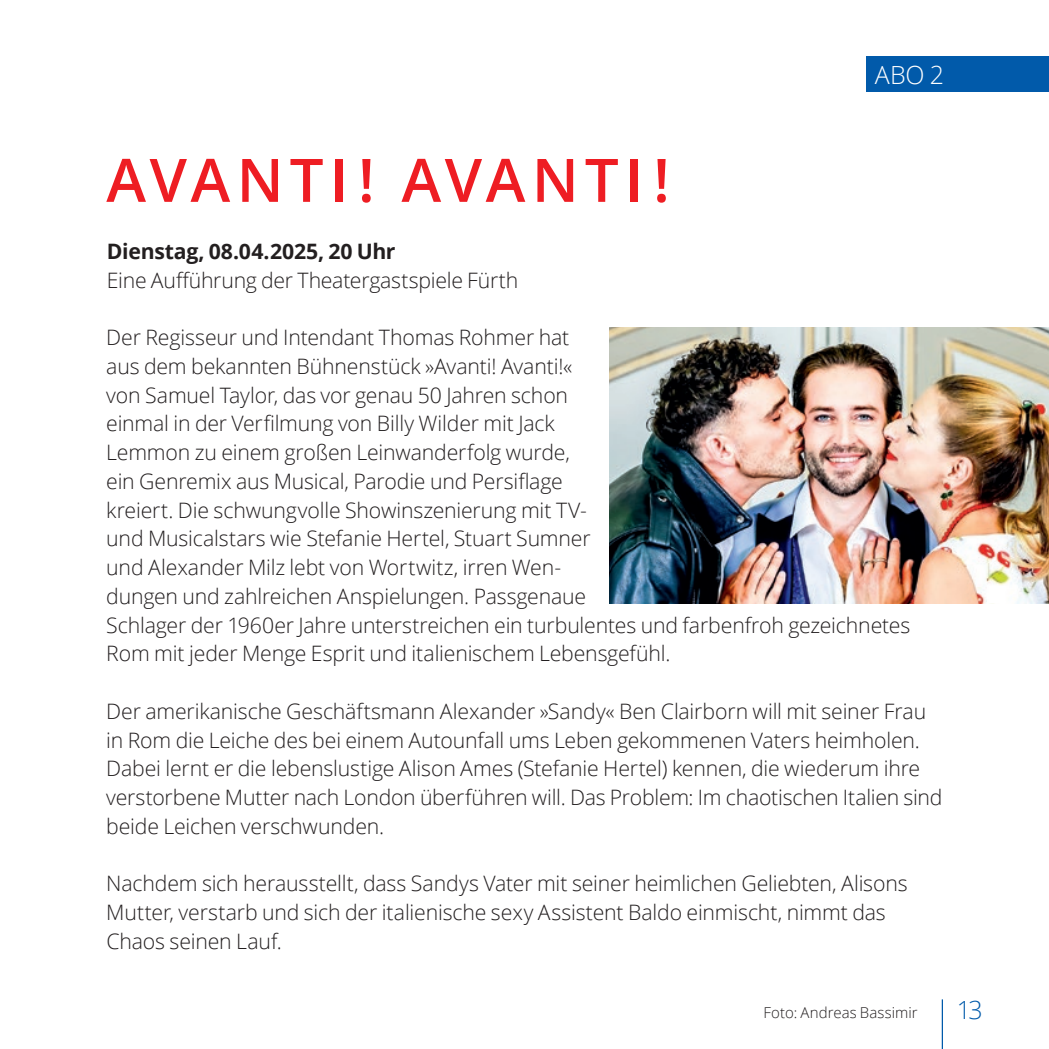
<style>
.page{position:relative;width:1049px;height:1049px;background:#fff}
.page>*{position:absolute;margin:0;border:0;box-sizing:border-box;transform-origin:0 0}
.t1{font:600 60px "Open Sans";letter-spacing:.1em;color:#ee1d23}
.t2{font:300 25px "Open Sans";color:#fff}
.t3{font:300 25px "Open Sans";color:#015aaa}
.t4{font:300 21.25px/28.8px "Open Sans";letter-spacing:-.01em;color:#231f20}
.t5{font:700 21.25px "Open Sans";letter-spacing:-.01em;color:#231f20}
.t6{font:300 15px "Open Sans";letter-spacing:.005em;color:#231f20}
</style>
<div class="page">
<hr style="left:942px;top:999px;width:1px;height:50px;background:#015aaa">
<img style="left:609px;top:327px;width:440px;height:277px">
<div style="left:866px;top:57px;width:183px;height:35px;background:#015aaa"></div>
<p class="t2" style="left:875px;top:58px;width:71px">ABO 2</p>
<h1 class="t1" style="left:106px;top:139px;width:565px">AVANTI! AVANTI!</h1>
<p class="t5" style="left:107px;top:236px;width:290px">Dienstag, 08.04.2025, 20 Uhr</p>
<p class="t4" style="left:107px;top:265px;width:413px">Eine Aufführung der Theatergastspiele Fürth</p>
<p class="t4" style="left:106px;top:322px;width:805px">Der Regisseur und Intendant Thomas Rohmer hat<br>aus dem bekannten Bühnenstück »Avanti! Avanti!«<br>von Samuel Taylor, das vor genau 50 Jahren schon<br>einmal in der Verfilmung von Billy Wilder mit Jack<br>Lemmon zu einem großen Leinwanderfolg wurde,<br>ein Genremix aus Musical, Parodie und Persiflage<br>kreiert. Die schwungvolle Showinszenierung mit TV-<br>und Musicalstars wie Stefanie Hertel, Stuart Sumner<br>und Alexander Milz lebt von Wortwitz, irren Wen-<br>dungen und zahlreichen Anspielungen. Passgenaue<br>Schlager der 1960er Jahre unterstreichen ein turbulentes und farbenfroh gezeichnetes Rom mit jeder Menge Esprit und italienischem Lebensgefühl.</p>
<p class="t4" style="left:106px;top:696px;width:838px">Der amerikanische Geschäftsmann Alexander »Sandy« Ben Clairborn will mit seiner Frau in Rom die Leiche des bei einem Autounfall ums Leben gekommenen Vaters heimholen.<br>Dabei lernt er die lebenslustige Alison Ames (Stefanie Hertel) kennen, die wiederum ihre verstorbene Mutter nach London überführen will. Das Problem: Im chaotischen Italien sind beide Leichen verschwunden.</p>
<p class="t4" style="left:106px;top:869px;width:803px">Nachdem sich herausstellt, dass Sandys Vater mit seiner heimlichen Geliebten, Alisons<br>Mutter, verstarb und sich der italienische sexy Assistent Baldo einmischt, nimmt das<br>Chaos seinen Lauf.</p>
<p class="t6" style="left:763px;top:1002px;width:156px">Foto: Andreas Bassimir</p>
<p class="t3" style="left:957px;top:992px;width:28px">13</p>
</div>
